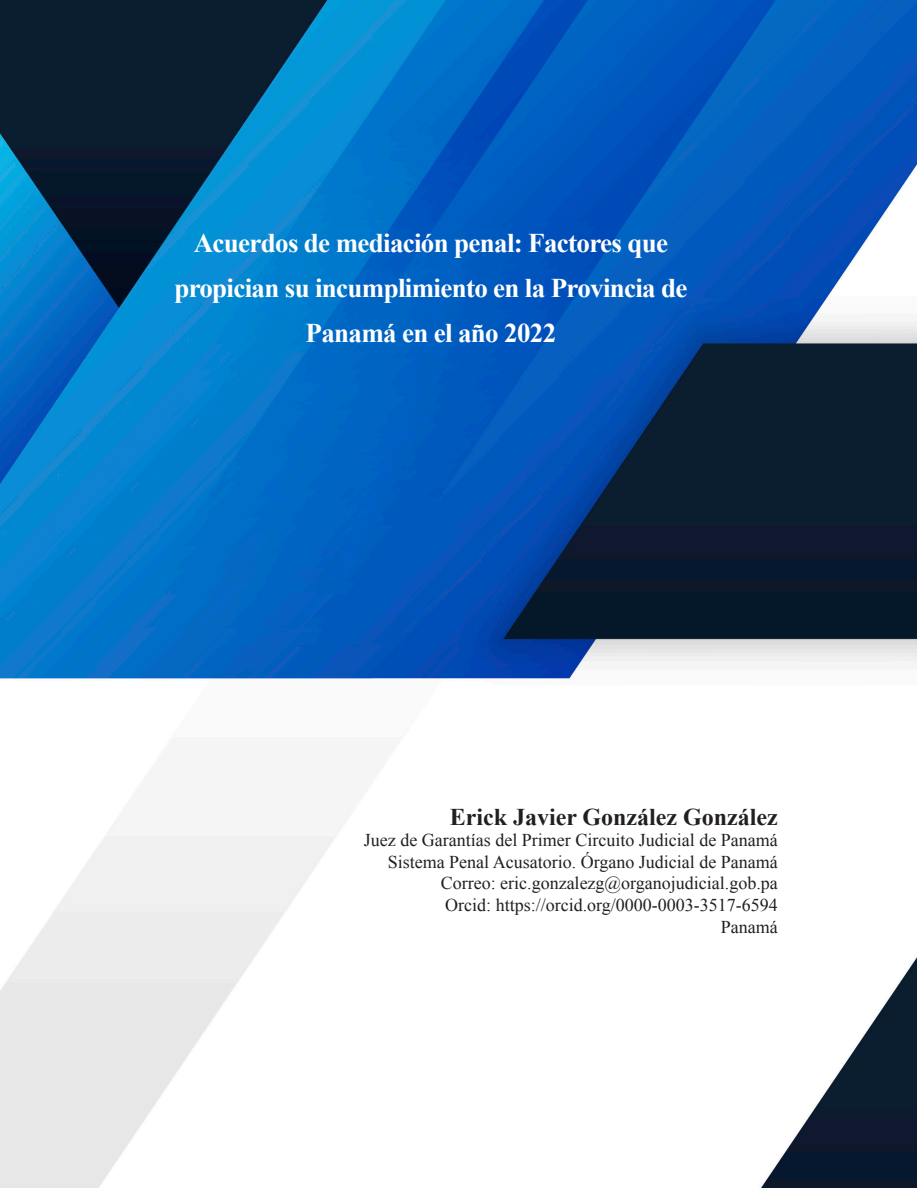
<style>
.page{position:relative;width:918px;height:1188px;background:#fff}
.page>*{position:absolute;margin:0;border:0;box-sizing:border-box;transform-origin:0 0}
.t1{font:700 27px/45px "Times New Roman";letter-spacing:-.025em;color:#fff;text-align:center}
.t2{font:700 24px "Times New Roman";color:#231f20}
.t3{font:18px/21.6px "Times New Roman";color:#231f20;text-align:right}
</style>
<div class="page">
<img style="left:0;top:0;width:917px;height:1188px">
<h1 class="t1" style="left:174px;top:220px;width:515px">Acuerdos de mediación penal: Factores que propician su incumplimiento en la Provincia de<br>Panamá en el año 2022</h1>
<h2 class="t2" style="left:450px;top:800px;width:330px">Erick Javier González González</h2>
<p class="t3" style="left:364px;top:829px;width:415px">Juez de Garantías del Primer Circuito Judicial de Panamá Sistema Penal Acusatorio. Órgano Judicial de Panamá Correo: eric.gonzalezg@organojudicial.gob.pa<br>Orcid: https://orcid.org/0000-0003-3517-6594<br>Panamá</p>
</div>
